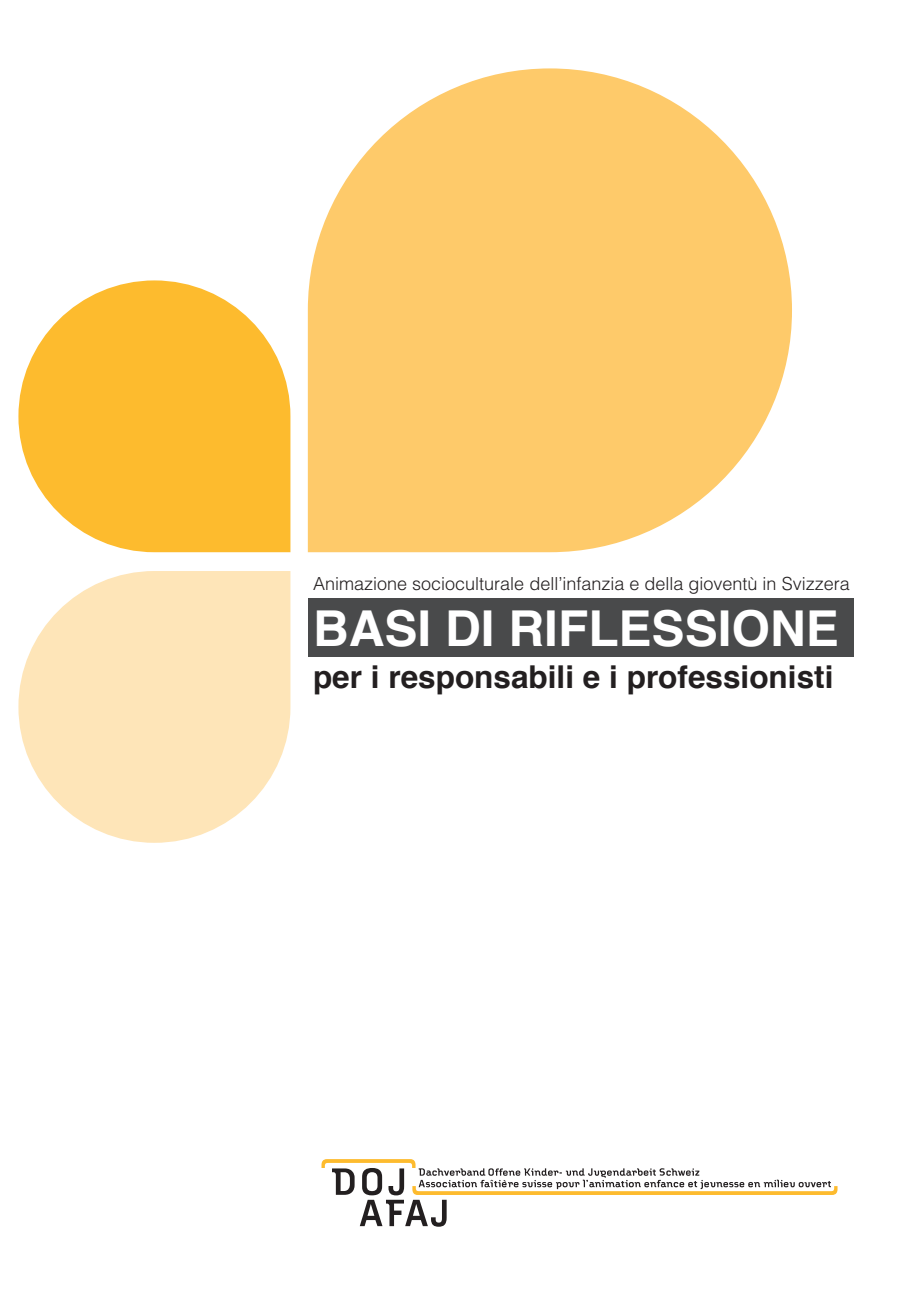
<style>
.page{position:relative;width:915px;height:1297px;background:#fff}
.page>*{position:absolute;margin:0;border:0;box-sizing:border-box;transform-origin:0 0}
.t1{font:700 49.5px "Helvetica";color:#fff}
.t2{font:700 31.5px "Helvetica";color:#231f20}
.t3{font:300 18px "Helvetica";color:#231f20}
</style>
<div class="page">
<div style="left:308px;top:598px;width:545px;height:59px;background:#494a4b"></div>
<svg style="left:18px;top:280px;width:272px;height:272px;fill:#fdbb2e"></svg>
<svg style="left:308px;top:68px;width:483px;height:484px;fill:#feca6a"></svg>
<svg style="left:18px;top:571px;width:272px;height:272px;fill:#fee5b8"></svg>
<svg style="left:321px;top:1159px;width:516px;height:68px"></svg>
<p class="t3" style="left:313px;top:573px;width:538px">Animazione socioculturale dell’infanzia e della gioventù in Svizzera</p>
<p class="t1" style="left:313px;top:588px;width:527px">BASI DI RIFLESSIONE</p>
<p class="t2" style="left:313px;top:651px;width:521px">per i responsabili e i professionisti</p>
</div>
